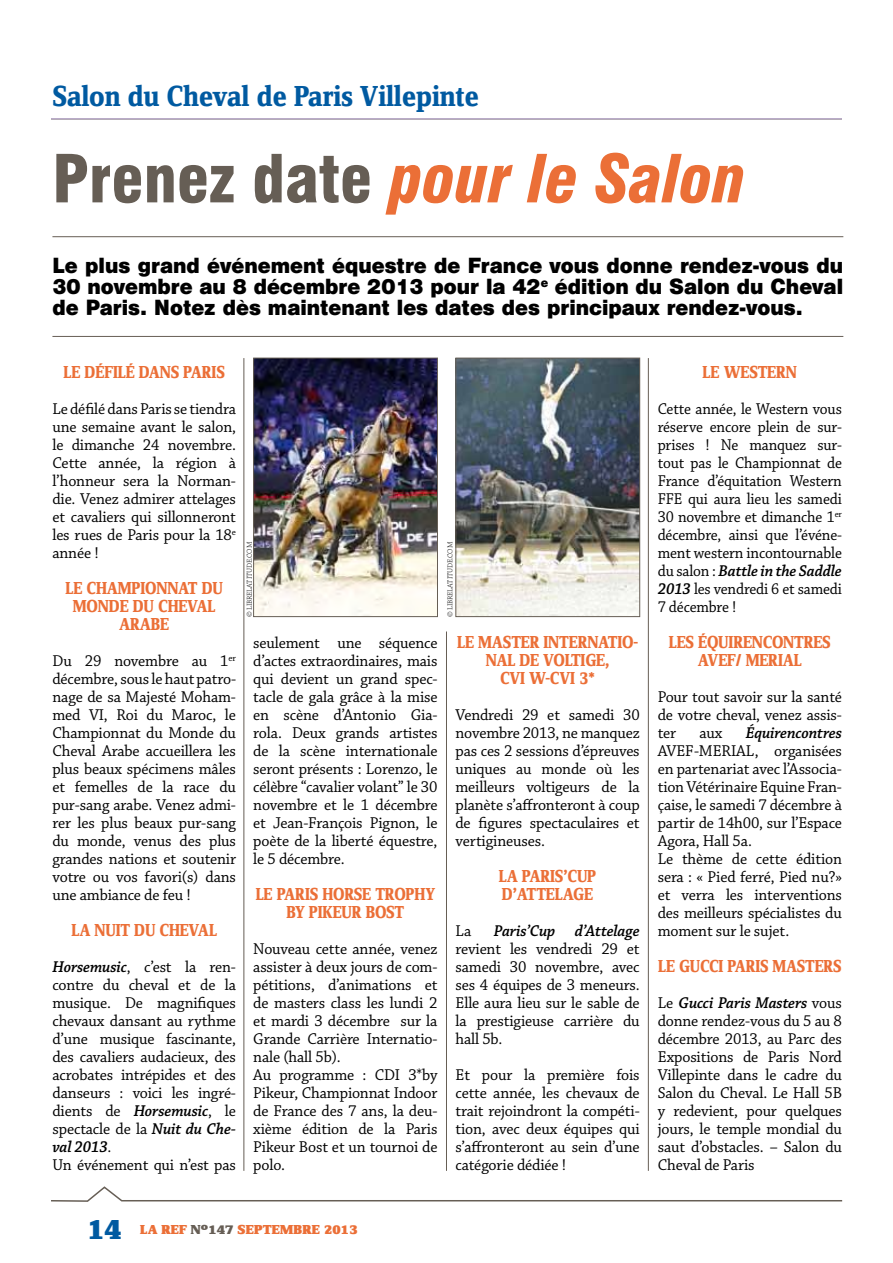
<style>
.page{position:relative;width:893px;height:1263px;background:#fff}
.page>*{position:absolute;margin:0;border:0;box-sizing:border-box;transform-origin:0 0}
.t1{font:italic 900 condensed 64.5px "Swiss 721 BT";color:#eb6f37}
.t2{font:30px "Zine Serif Dis Bold Roman Tf";letter-spacing:-.01em;color:#005aa1}
.t3{font:30px "Zine Serif Dis Black Roman Tf";color:#005aa1}
.t4{font:19.5px/21px "Swiss 721 BT Black No 2";color:#000;text-align:justify}
.t5{font:18px/18px "Zine Serif Dis Bold Roman Tf";letter-spacing:-.01em;color:#eb6f37}
.t6{font:18px "Zine Serif Dis Bold Roman Tf";letter-spacing:-.01em;color:#eb6f37;scale:.96 1}
.t7{font:16.5px/18px "Chaparral Pro";letter-spacing:-.01em;color:#000;text-align:justify}
.t8{font:16.5px/18px "Chaparral Pro";letter-spacing:-.01em;color:#000;text-align:justify;scale:.94 1}
.t9{font:italic 600 16.5px "Chaparral Pro";letter-spacing:-.01em;color:#000}
.t10{font:13.5px "Zine Serif Dis Black Roman Tf";letter-spacing:.01em;color:#eb6f37;scale:1.1 1}
.t11{font:300 7.5px "Chaparral Pro";letter-spacing:-.02em;color:#000}
.s1{font-style:normal;color:#665e55}
.s2{font-weight:600;font-style:italic}
.s3{color:#665e55}
</style>
<div class="page">
<svg style="left:51px;top:1186px;width:792px;height:16px"></svg>
<hr style="left:51px;top:118px;width:791px;height:1px;background:#baacc9">
<img style="left:255px;top:360px;width:181px;height:255px">
<div style="left:253px;top:358px;width:185px;height:259px;border:1px solid #665e55"></div>
<img style="left:457px;top:360px;width:181px;height:255px">
<div style="left:455px;top:358px;width:185px;height:259px;border:1px solid #665e55"></div>
<hr style="left:52px;top:336px;width:791px;height:1px;background:#665e55">
<hr style="left:52px;top:236px;width:791px;height:1px;background:#665e55">
<hr style="left:243px;top:358px;width:1px;height:813px;background:#665e55">
<hr style="left:446px;top:631px;width:1px;height:540px;background:#665e55">
<hr style="left:648px;top:358px;width:1px;height:813px;background:#665e55">
<h2 class="t2" style="left:52px;top:81px;width:428px">SALON DU CHEVAL DE PARIS VILLEPINTE</h2>
<h1 class="t1" style="left:52px;top:140px;width:695px"><span class="s1">Prenez date</span> pour le Salon</h1>
<p class="t4" style="left:52px;top:254px;width:792px">Le plus grand événement équestre de France vous donne rendez-vous du 30 novembre au 8 décembre 2013 pour la 42<sup>e</sup> édition du Salon du Cheval de Paris. Notez dès maintenant les dates des principaux rendez-vous.</p>
<p class="t5" style="left:64px;top:364px;width:163px">LE DÉFILÉ DANS PARIS</p>
<p class="t7" style="left:52px;top:400px;width:185px">Le défilé dans Paris se tiendra une semaine avant le salon, le dimanche 24 novembre.<br>Cette année, la région à l’honneur sera la Norman&shy;die. Venez admirer attelages et cavaliers qui sillonneront les rues de Paris pour la 18<sup>e </sup>année !</p>
<p class="t5" style="left:65px;top:580px;width:159px;text-align:center">LE CHAMPIONNAT DU<br>MONDE DU CHEVAL<br>ARABE</p>
<p class="t7" style="left:52px;top:652px;width:185px">Du 29 novembre au 1<sup>er </sup>décembre, sous le haut patro&shy;nage de sa Majesté Moham&shy;med VI, Roi du Maroc, le Championnat du Monde du Cheval Arabe accueillera les plus beaux spécimens mâles et femelles de la race du pur-sang arabe. Venez admi&shy;rer les plus beaux pur-sang du monde, venus des plus grandes nations et soutenir votre ou vos favori(s) dans une ambiance de feu !</p>
<p class="t5" style="left:72px;top:922px;width:147px">LA NUIT DU CHEVAL</p>
<p class="t7" style="left:52px;top:958px;width:185px;text-align:left"><span class="s2">Horsemusic</span>, c’est la ren&shy;contre du cheval et de la musique. De magnifiques chevaux dansant au rythme d’une musique fascinante, des cavaliers audacieux, des acrobates intrépides et des danseurs : voici les ingré&shy;dients de <span class="s2">Horsemusic</span>, le spectacle de la <span class="s2">Nuit du Che&shy;val 2013</span>.<br>Un événement qui n’est pas</p>
<p class="t11" style="left:245px;top:617px;width:76px;rotate:-90deg">© Librelatitude.com</p>
<p class="t11" style="left:446px;top:617px;width:76px;rotate:-90deg">© Librelatitude.com</p>
<p class="t7" style="left:253px;top:634px;width:186px">seulement une séquence d’actes extraordinaires, mais qui devient un grand spec&shy;tacle de gala grâce à la mise en scène d’Antonio Gia&shy;rola. Deux grands artistes de la scène internationale seront présents : Lorenzo, le célèbre “cavalier volant” le 30 novembre et le 1 décembre et Jean-François Pignon, le poète de la liberté équestre, le 5 décembre.</p>
<p class="t5" style="left:286px;top:886px;width:130px;text-indent:-31px">LE PARIS HORSE TROPHY<br>BY PIKEUR BOST</p>
<p class="t7" style="left:253px;top:940px;width:186px;text-align:left">Nouveau cette année, venez assister à deux jours de com&shy;pétitions, d’animations et de masters class les lundi 2 et mardi 3 décembre sur la<br>Grande Carrière Internatio&shy;nale (hall 5b).<br>Au programme : CDI 3*by<br>Pikeur, Championnat Indoor de France des 7 ans, la deu&shy;xième édition de la Paris<br>Pikeur Bost et un tournoi de polo.</p>
<p class="t5" style="left:457px;top:634px;width:182px;text-align:center">LE MASTER INTERNATIO-<br>NAL DE VOLTIGE,<br>CVI W-CVI 3*</p>
<p class="t7" style="left:455px;top:706px;width:186px">Vendredi 29 et samedi 30 novembre 2013, ne manquez pas ces 2 sessions d’épreuves uniques au monde où les meilleurs voltigeurs de la planète s’affronteront à coup de figures spectaculaires et vertigineuses.</p>
<p class="t5" style="left:499px;top:868px;width:98px">LA PARIS’CUP<br>D’ATTELAGE</p>
<p class="t7" style="left:455px;top:922px;width:17px">La</p>
<p class="t9" style="left:494px;top:921px;width:147px">Paris’Cup d’Attelage</p>
<p class="t7" style="left:455px;top:940px;width:186px">revient les vendredi 29 et samedi 30 novembre, avec ses 4 équipes de 3 meneurs.<br>Elle aura lieu sur le sable de la prestigieuse carrière du hall 5b.</p>
<p class="t7" style="left:455px;top:1066px;width:186px">Et pour la première fois cette année, les chevaux de trait rejoindront la compéti&shy;tion, avec deux équipes qui s’affronteront au sein d’une catégorie dédiée !</p>
<p class="t5" style="left:703px;top:364px;width:96px">LE WESTERN</p>
<p class="t8" style="left:658px;top:400px;width:197px">Cette année, le Western vous réserve encore plein de sur&shy;prises ! Ne manquez sur&shy;tout pas le Championnat de France d’équitation Western FFE qui aura lieu les samedi 30 novembre et dimanche 1<sup>er </sup>décembre, ainsi que l’événe&shy;ment western incontournable du salon : <span class="s2">Battle in the Saddle 2013</span> les vendredi 6 et samedi 7 décembre !</p>
<p class="t5" style="left:698px;top:634px;width:134px;text-indent:-29px">LES ÉQUIRENCONTRES<br>AVEF/ MERI</p>
<p class="t5" style="left:783px;top:652px;width:20px">AL</p>
<p class="t7" style="left:658px;top:688px;width:186px">Pour tout savoir sur la santé de votre cheval, venez assis&shy;ter</p>
<p class="t7" style="left:699px;top:724px;width:24px">aux</p>
<p class="t9" style="left:746px;top:723px;width:98px">Équirencontres</p>
<p class="t7" style="left:658px;top:742px;width:186px;text-align:left">AVEF-MERIAL, organisées en partenariat avec l’Associa&shy;tion Vétérinaire Equine Fran&shy;çaise, le samedi 7 décembre à partir de 14h00, sur l’Espace<br>Agora, Hall 5a.<br>Le thème de cette édition sera : « Pied ferré, Pied nu?» et verra les interventions des meilleurs spécialistes du moment sur le sujet.</p>
<p class="t6" style="left:658px;top:957px;width:192px">LE GUCCI PARIS MASTERS</p>
<p class="t7" style="left:658px;top:994px;width:186px">Le <span class="s2">Gucci Paris Masters</span> vous donne rendez-vous du 5 au 8 décembre 2013, au Parc des Expositions de Paris Nord Villepinte dans le cadre du Salon du Cheval. Le Hall 5B y redevient, pour quelques jours, le temple mondial du saut d’obstacles. – Salon du Cheval de Paris</p>
<h2 class="t3" style="left:88px;top:1213px;width:35px">14</h2>
<p class="t10" style="left:140px;top:1222px;width:199px">LA REF <span class="s3">N°147</span> SEPTEMBRE 2013</p>
</div>
